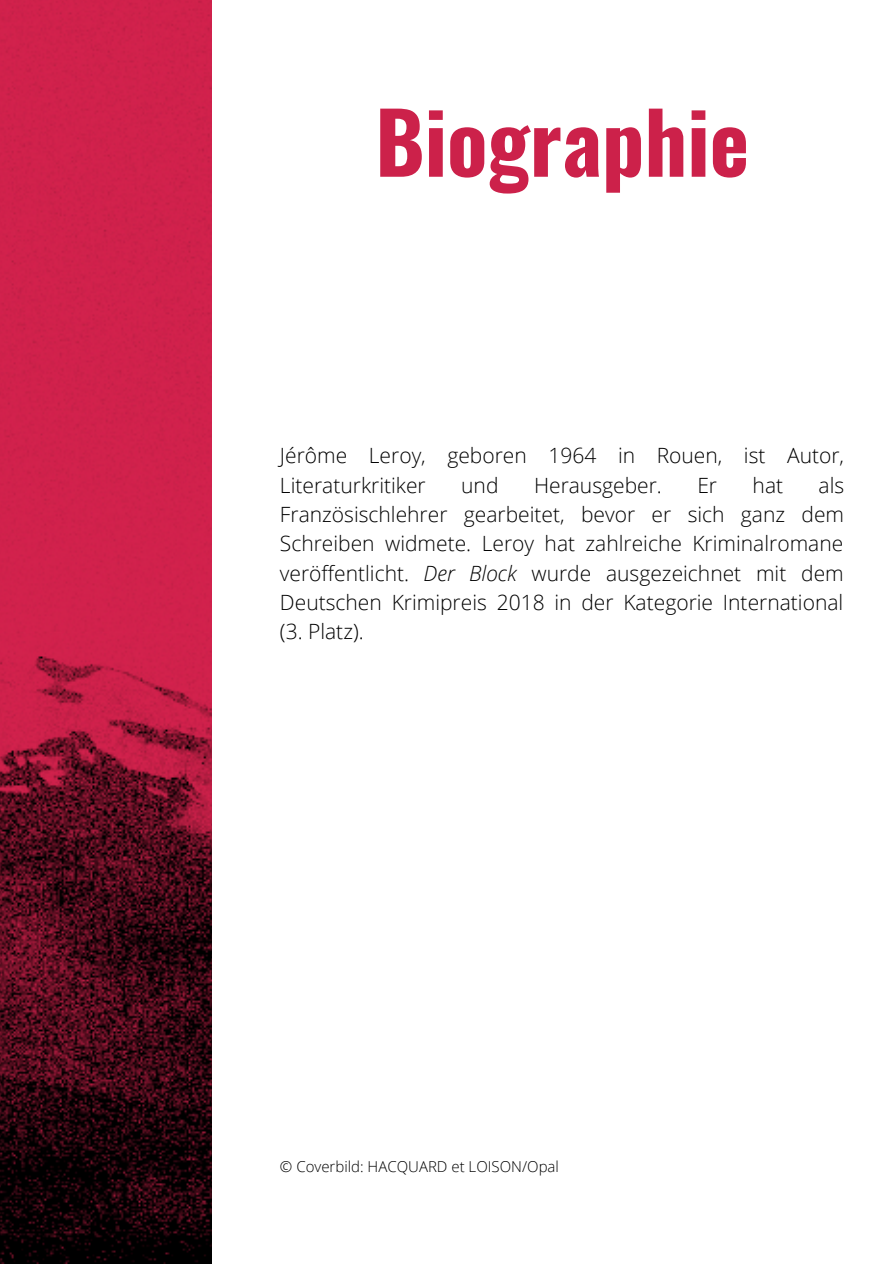
<style>
.page{position:relative;width:894px;height:1264px;background:#fff}
.page>*{position:absolute;margin:0;border:0;box-sizing:border-box;transform-origin:0 0}
.t1{font:700 84px "Oswald";color:#cc214a}
.t2{font:300 21px/29.2px "Open Sans";color:#000}
.t3{font:300 15px "Open Sans";color:#000}
.s1{font-style:italic}
</style>
<div class="page">
<img style="left:0;top:0;width:212px;height:1263px">
<p class="t1" style="left:375px;top:76px;width:375px">Biographie</p>
<p class="t2" style="left:280px;top:440px;width:565px">Jérôme Leroy, geboren 1964 in Rouen, ist Autor,<br>Literaturkritiker</p>
<p class="t2" style="left:280px;top:470px;width:565px;text-align:justify;text-indent:538px">als Französischlehrer gearbeitet, bevor er sich ganz dem Schreiben widmete. Leroy hat zahlreiche Kriminalromane veröffentlicht. <span class="s1">Der Block</span> wurde ausgezeichnet mit dem Deutschen Krimipreis 2018 in der Kategorie International (3. Platz).</p>
<p class="t2" style="left:461px;top:470px;width:39px">und</p>
<p class="t2" style="left:534px;top:470px;width:129px">Herausgeber.</p>
<p class="t2" style="left:697px;top:470px;width:21px">Er</p>
<p class="t2" style="left:752px;top:470px;width:32px">hat</p>
<p class="t3" style="left:280px;top:1155px;width:280px">© Coverbild: HACQUARD et LOISON/Opal</p>
</div>
